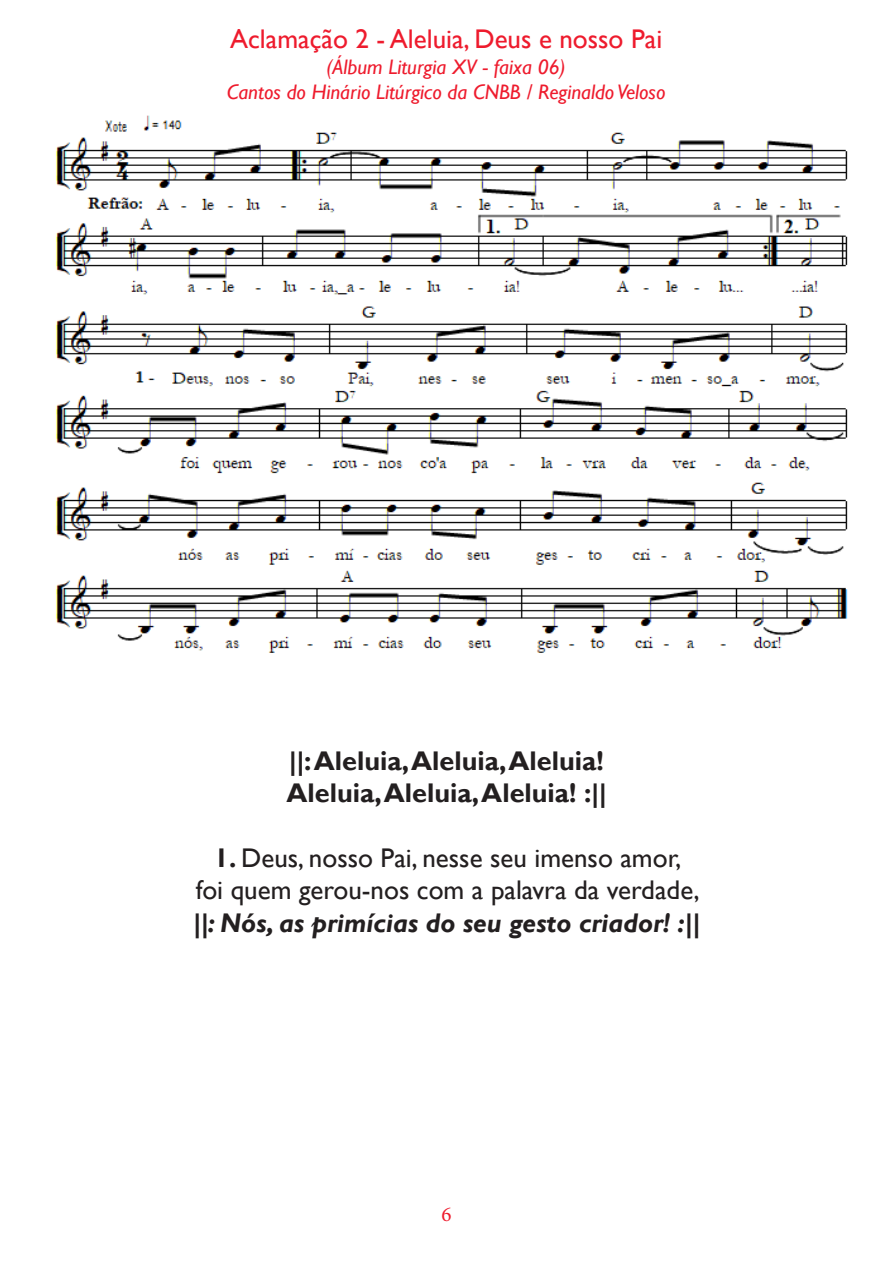
<style>
.page{position:relative;width:893px;height:1263px;background:#fff}
.page>*{position:absolute;margin:0;border:0;box-sizing:border-box;transform-origin:0 0}
.Música{font:27px/32.4px "Gill Sans";color:#231f20;text-align:center}
.Refrão{font:700 27px/32.4px "Gill Sans";color:#231f20}
.NOME_DA_MÚSICA{font:27px "Gill Sans";color:#ee1b2d}
.itálico{font:italic 21px "Gill Sans";color:#ee1b2d}
.t1{font:21px "Minion Pro";color:#ee1b2d}
.s1{font-weight:700}
.s2{font-weight:700;font-style:italic}
</style>
<div class="page">
<img style="left:56px;top:115px;width:792px;height:538px">
<div style="left:709px;top:102px;width:107px;height:26px;background:#fff"></div>
<p class="NOME_DA_MÚSICA" style="left:230px;top:24px;width:434px">Aclamação 2 - Aleluia, Deus e nosso Pai</p>
<p class="itálico" style="left:327px;top:54px;width:241px">(Álbum Liturgia XV - faixa 06)</p>
<p class="itálico" style="left:227px;top:79px;width:440px">Cantos do Hinário Litúrgico da CNBB / Reginaldo Veloso</p>
<p class="Refrão" style="left:286px;top:745px;width:322px">||: Aleluia, Aleluia, Aleluia!<br>Aleluia, Aleluia, Aleluia! :||</p>
<p class="Música" style="left:193px;top:842px;width:508px"><span class="s1">1.</span> Deus, nosso Pai, nesse seu imenso amor,<br>foi quem gerou-nos com a palavra da verdade, <span class="s2">||: Nós, as primícias do seu gesto criador! :||</span></p>
<p class="t1" style="left:441px;top:1200px;width:12px">6</p>
</div>
